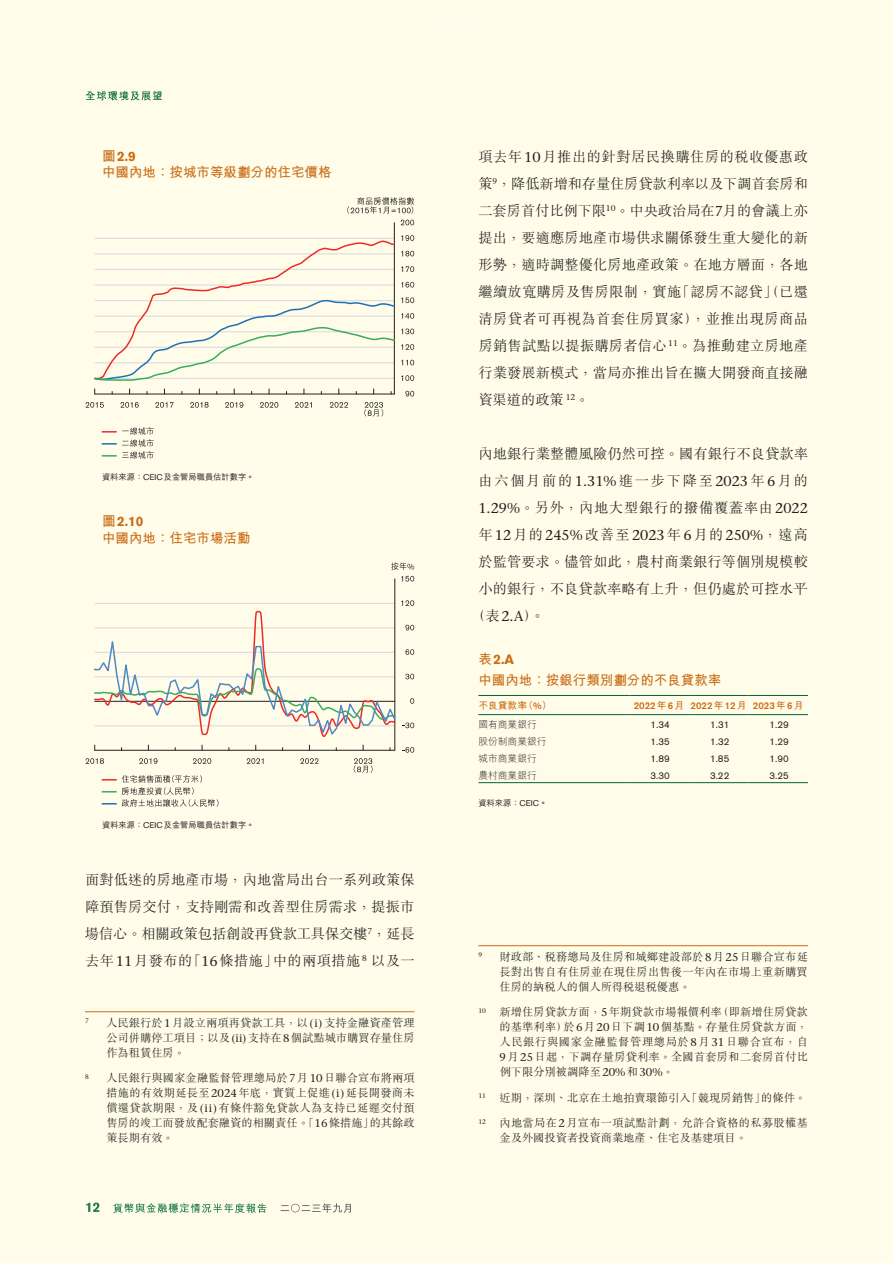
<style>
.page{position:relative;width:893px;height:1263px;background:#fff}
.page>*{position:absolute;margin:0;border:0;box-sizing:border-box;transform-origin:0 0}
.Text{font:300 14.25px/27px "M Sung HK";letter-spacing:.005em;color:#231f20;text-align:justify}
.Text-2{font:500 14.25px "Stone Serif Std";color:#231f20}
.Text-3{font:300 14.25px "M Sung HK";letter-spacing:.05em;color:#231f20}
.Text-4{font:300 14.25px "M Sung HK";letter-spacing:.12em;color:#231f20}
.Text-5{font:300 14.25px "M Sung HK";letter-spacing:.03em;color:#231f20}
.t1{font:700 13.5px/16.5px "M Hei HK";color:#ca6c17}
.Page12{font:300 11.25px/15px "M Sung HK";letter-spacing:.005em;color:#231f20;text-align:justify}
.Page12-2{font:300 11.25px/15px "M Sung HK";letter-spacing:.025em;color:#231f20}
.t2{font:9.75px "Akzidenz Grotesk BQ";color:#231f20}
.t3{font:300 9.75px "M Hei HK";color:#231f20}
.t4{font:500 9.75px "Akzidenz Grotesk BQ";color:#ca6c17}
.t5{font:700 9.75px "M Hei HK";color:#ca6c17}
.Page12-3{font:500 8.25px "M Hei HK";color:#231f20}
.t6{font:500 8.25px "Stone Serif Std";color:#231f20}
.Page12-4{font:500 6.6px "Stone Serif Std";color:#231f20}
.s1{font-family:"Akzidenz Grotesk BQ"}
.s2{font-family:"Akzidenz Grotesk BQ";font-weight:400}
.s3{font-family:"Stone Serif Std";font-weight:500}
.s4{font-family:"M Sung HK";font-weight:300}
.s5{font-family:"Akzidenz Grotesk BQ";font-weight:500}
.s6{font-family:"M Hei HK";font-weight:700}
</style>
<div class="page">
<div style="left:0;top:0;width:892px;height:1263px;background:#fffde9"></div>
<svg style="left:113px;top:1203px;width:153px;height:10px;background:#b5d1b5"></svg>
<svg style="left:281px;top:1203px;width:70px;height:10px"></svg>
<svg style="left:86px;top:1202px;width:13px;height:10px"></svg>
<svg style="left:86px;top:91px;width:76px;height:9px"></svg>
<svg style="left:892px;top:0;width:1px;height:1263px"></svg>
<svg style="left:102px;top:431px;width:14px;height:2px"></svg>
<svg style="left:102px;top:443px;width:14px;height:2px"></svg>
<svg style="left:102px;top:455px;width:14px;height:2px"></svg>
<svg style="left:405px;top:391px;width:9px;height:5px"></svg>
<svg style="left:401px;top:220px;width:13px;height:5px"></svg>
<svg style="left:86px;top:402px;width:18px;height:6px"></svg>
<svg style="left:121px;top:402px;width:18px;height:6px"></svg>
<svg style="left:155px;top:402px;width:18px;height:6px"></svg>
<svg style="left:190px;top:402px;width:19px;height:6px"></svg>
<svg style="left:225px;top:402px;width:18px;height:6px"></svg>
<svg style="left:260px;top:402px;width:18px;height:6px"></svg>
<svg style="left:330px;top:402px;width:18px;height:6px"></svg>
<svg style="left:295px;top:402px;width:17px;height:6px"></svg>
<hr style="left:394px;top:223px;width:1px;height:171px;background:#231f20">
<hr style="left:95px;top:394px;width:299px;height:1px;background:#231f20">
<svg style="left:93px;top:235px;width:321px;height:147px;background:#f6f4e2"></svg>
<svg style="left:122px;top:427px;width:32px;height:32px"></svg>
<svg style="left:347px;top:197px;width:67px;height:17px"></svg>
<svg style="left:364px;top:402px;width:19px;height:15px"></svg>
<svg style="left:401px;top:576px;width:13px;height:5px"></svg>
<hr style="left:395px;top:579px;width:1px;height:171px;background:#231f20">
<svg style="left:391px;top:562px;width:23px;height:8px"></svg>
<svg style="left:86px;top:600px;width:328px;height:207px;background:#f3f0df"></svg>
<hr style="left:85px;top:1011px;width:330px;height:1px;background:#ca6c17">
<hr style="left:478px;top:695px;width:151px;height:1px;background:#006734">
<hr style="left:629px;top:695px;width:60px;height:1px;background:#006734">
<hr style="left:689px;top:695px;width:59px;height:1px;background:#006734">
<hr style="left:748px;top:695px;width:60px;height:1px;background:#006734">
<hr style="left:478px;top:714px;width:151px;height:1px;background:#006734">
<hr style="left:629px;top:714px;width:60px;height:1px;background:#006734">
<hr style="left:689px;top:714px;width:59px;height:1px;background:#006734">
<hr style="left:748px;top:714px;width:60px;height:1px;background:#006734">
<hr style="left:478px;top:782px;width:151px;height:1px;background:#006734">
<hr style="left:629px;top:782px;width:60px;height:1px;background:#006734">
<hr style="left:689px;top:782px;width:59px;height:1px;background:#006734">
<hr style="left:748px;top:782px;width:60px;height:1px;background:#006734">
<hr style="left:478px;top:945px;width:330px;height:1px;background:#ca6c17">
<h1 class="t1" style="left:102px;top:147px;width:231px">圖<span class="s1">2.9<br></span>中國內地：按城市等級劃分的住宅價格</h1>
<p class="Page12-3" style="left:102px;top:471px;width:154px">資料來源：<span class="s2">CEIC</span>及金管局職員估計數字。</p>
<h1 class="t1" style="left:102px;top:512px;width:150px">圖<span class="s1">2.10<br></span>中國內地：住宅市場活動</h1>
<p class="Page12-3" style="left:102px;top:819px;width:154px">資料來源：<span class="s2">CEIC</span>及金管局職員估計數字。</p>
<p class="Text" style="left:85px;top:865px;width:331px">面對低迷的房地產市場，內地當局出台一系列政策保障預售房交付，支持剛需和改善型住房需求，提振市場信心。相關政策包括創設再貸款工具保交樓，延長</p>
<p class="t6" style="left:367px;top:926px;width:6px">7</p>
<p class="Text-5" style="left:85px;top:950px;width:277px">去年<span class="s3">11</span>月發布的「<span class="s3">16</span>條措施」中的兩項措施</p>
<p class="t6" style="left:362px;top:953px;width:6px">8</p>
<p class="Text" style="left:371px;top:946px;width:45px">以及一</p>
<p class="Page12-4" style="left:85px;top:1017px;width:5px">7</p>
<p class="Page12" style="left:106px;top:1015px;width:310px">人民銀行於<span class="s3">1</span>月設立兩項再貸款工具，以<span class="s3">(i)</span>支持金融資產管理公司併購停工項目；以及<span class="s3">(ii)</span>支持在<span class="s3">8</span>個試點城市購買存量住房作為租賃住房。</p>
<p class="Page12-4" style="left:85px;top:1072px;width:5px">8</p>
<p class="Page12" style="left:106px;top:1070px;width:310px">人民銀行與國家金融監督管理總局於<span class="s3">7</span>月<span class="s3">10</span>日聯合宣布將兩項措施的有效期延長至<span class="s3">2024</span>年底，實質上促進<span class="s3">(i)</span>延長開發商未償還貸款期限，及<span class="s3">(ii)</span>有條件豁免貸款人為支持已延遲交付預售房的竣工而發放配套融資的相關責任。「<span class="s3">16</span>條措施」的其餘政策長期有效。</p>
<p class="Text" style="left:478px;top:142px;width:331px">項去年<span class="s3">10</span>月推出的針對居民換購住房的稅收優惠政策，降低新增和存量住房貸款利率以及下調首套房和</p>
<p class="t6" style="left:492px;top:176px;width:6px">9</p>
<p class="Text" style="left:478px;top:196px;width:129px">二套房首付比例下限</p>
<p class="t6" style="left:606px;top:203px;width:11px">10</p>
<p class="Text" style="left:478px;top:196px;width:331px;text-indent:137px">。中央政治局在<span class="s3">7</span>月的會議上亦提出，要適應房地產市場供求關係發生重大變化的新形勢，適時調整優化房地產政策。在地方層面，各地繼續放寬購房及售房限制，實施「認房不認貸」（已還清房貸者可再視為首套住房買家），並推出現房商品房銷售試點以提振購房者信心</p>
<p class="Text" style="left:478px;top:331px;width:331px;text-indent:199px">。為推動建立房地產行業發展新模式，當局亦推出旨在擴大開發商直接融資渠道的政策</p>
<p class="t6" style="left:668px;top:338px;width:11px">11</p>
<p class="t6" style="left:566px;top:392px;width:11px">12</p>
<p class="Text" style="left:575px;top:385px;width:16px">。</p>
<p class="Text" style="left:478px;top:439px;width:331px">內地銀行業整體風險仍然可控。國有銀行不良貸款率</p>
<p class="Text-4" style="left:478px;top:470px;width:331px">由六個月前的<span class="s3">1.31%</span>進一步下降至<span class="s3">2023</span>年<span class="s3">6</span>月的</p>
<p class="Text-3" style="left:478px;top:497px;width:331px"><span class="s3">1.29%</span>。另外，內地大型銀行的撥備覆蓋率由<span class="s3">2022</span></p>
<p class="Text-2" style="left:478px;top:526px;width:331px"><span class="s4">年</span>12<span class="s4">月的</span>245%<span class="s4">改善至</span>2023<span class="s4">年</span>6<span class="s4">月的</span>250%<span class="s4">，遠高</span></p>
<p class="Text" style="left:478px;top:547px;width:331px">於監管要求。儘管如此，農村商業銀行等個別規模較</p>
<p class="Text" style="left:478px;top:574px;width:331px">小的銀行，不良貸款率略有上升，但仍處於可控水平</p>
<p class="Text" style="left:471px;top:601px;width:75px">（表<span class="s3">2.A</span>）。</p>
<h1 class="t1" style="left:478px;top:648px;width:244px;line-height:20.7px">表<span class="s1">2.A<br></span>中國內地：按銀行類別劃分的不良貸款率</h1>
<p class="t5" style="left:478px;top:698px;width:75px">不良貸款率（<span class="s5">%</span>）</p>
<p class="t4" style="left:634px;top:700px;width:171px">2022<span class="s6">年</span>6<span class="s6">月</span> 2022<span class="s6">年</span>12<span class="s6">月</span> 2023<span class="s6">年</span>6<span class="s6">月</span></p>
<p class="t3" style="left:478px;top:720px;width:60px">國有商業銀行</p>
<p class="t2" style="left:651px;top:719px;width:21px">1.34</p>
<p class="t2" style="left:710px;top:719px;width:21px">1.31</p>
<p class="t2" style="left:770px;top:719px;width:21px">1.29</p>
<p class="t3" style="left:478px;top:737px;width:70px">股份制商業銀行</p>
<p class="t2" style="left:650px;top:736px;width:21px">1.35</p>
<p class="t2" style="left:710px;top:736px;width:21px">1.32</p>
<p class="t2" style="left:770px;top:736px;width:21px">1.29</p>
<p class="t3" style="left:478px;top:754px;width:60px">城市商業銀行</p>
<p class="t2" style="left:650px;top:753px;width:21px">1.89</p>
<p class="t2" style="left:710px;top:753px;width:21px">1.85</p>
<p class="t2" style="left:770px;top:753px;width:21px">1.90</p>
<p class="t3" style="left:478px;top:771px;width:60px">農村商業銀行</p>
<p class="t2" style="left:650px;top:770px;width:21px">3.30</p>
<p class="t2" style="left:710px;top:770px;width:21px">3.22</p>
<p class="t2" style="left:770px;top:770px;width:21px">3.25</p>
<p class="Page12-3" style="left:478px;top:797px;width:70px">資料來源：<span class="s2">CEIC</span>。</p>
<p class="Page12-4" style="left:478px;top:951px;width:5px">9</p>
<p class="Page12" style="left:499px;top:948px;width:310px">財政部、稅務總局及住房和城鄉建設部於<span class="s3">8</span>月<span class="s3">25</span>日聯合宣布延長對出售自有住房並在現住房出售後一年內在市場上重新購買住房的納稅人的個人所得稅退稅優惠。</p>
<p class="Page12" style="left:499px;top:1004px;width:310px;text-indent:-21px"><sup>10</sup> 新增住房貸款方面，<span class="s3">5</span>年期貸款市場報價利率（即新增住房貸款的基準利率）於<span class="s3">6</span>月<span class="s3">20</span>日下調<span class="s3">10</span>個基點。存量住房貸款方面，人民銀行與國家金融監督管理總局於<span class="s3">8</span>月<span class="s3">31</span>日聯合宣布，自<span class="s3">9</span>月<span class="s3">25</span>日起，下調存量房貸利率。全國首套房和二套房首付比例下限分別被調降至<span class="s3">20%</span>和<span class="s3">30%</span>。</p>
<p class="Page12" style="left:478px;top:1090px;width:329px"><sup>11</sup> 近期，深圳、北京在土地拍賣環節引入「競現房銷售」的條件。</p>
<p class="Page12-2" style="left:499px;top:1115px;width:310px;text-indent:-21px"><sup>12</sup> 內地當局在<span class="s3">2</span>月宣布一項試點計劃，允許合資格的私募股權基金及外國投資者投資商業地產、住宅及基建項目。</p>
</div>
